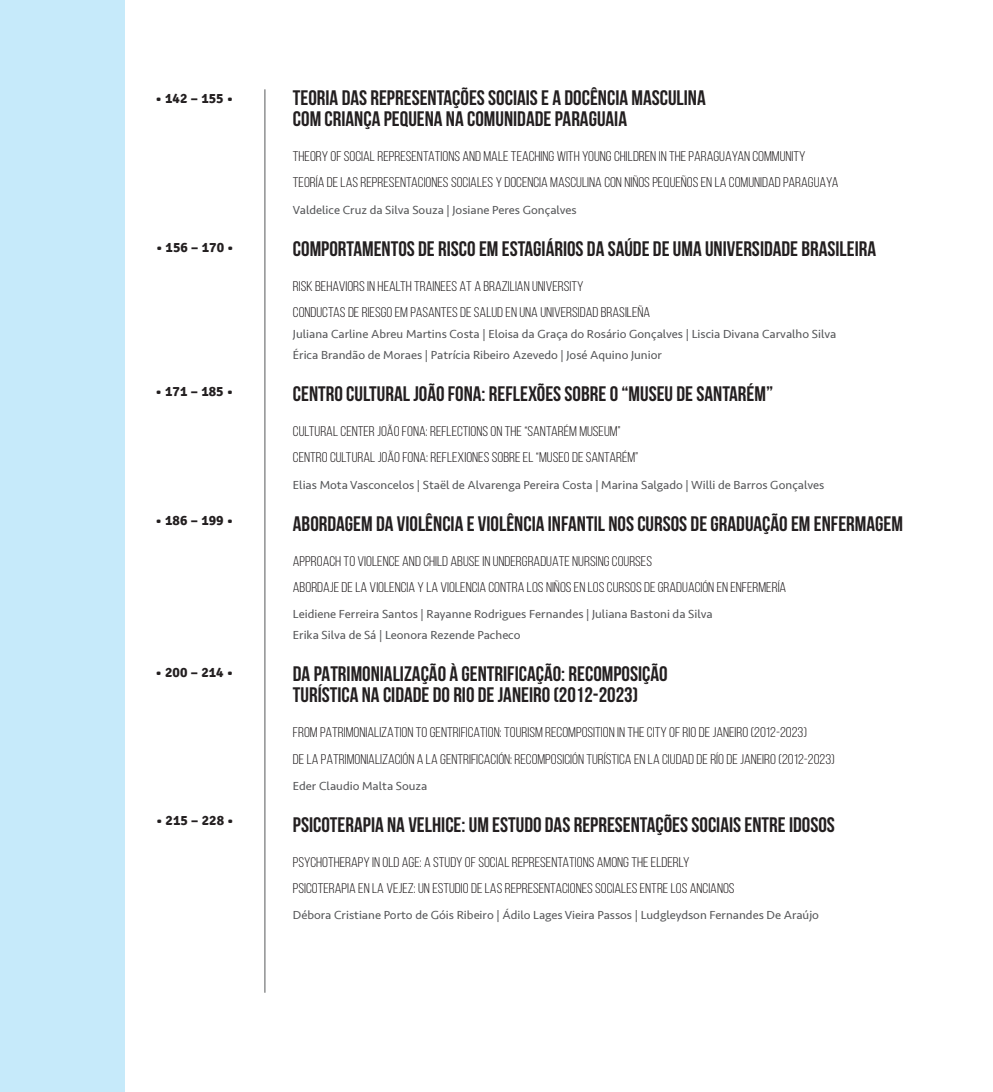
<style>
.page{position:relative;width:993px;height:1092px;background:#fff}
.page>*{position:absolute;margin:0;border:0;box-sizing:border-box;transform-origin:0 0}
.t1{font:700 21px/21px "Bebas Neue";color:#231f20}
.t2{font:14px/26.2px "Bebas Neue";color:#231f20;scale:1.1 1}
.t3{font:700 14px "Signika";color:#231f20}
.t4{font:12.25px/21px "Seravek";color:#57585a}
</style>
<div class="page">
<div style="left:0;top:0;width:124px;height:1091px;background:#c6eafa"></div>
<hr style="left:264px;top:89px;width:1px;height:903px;background:#57585a">
<p class="t3" style="left:155px;top:89px;width:79px">• 142 – 155 •</p>
<h1 class="t1" style="left:293px;top:87px;width:414px">TEORIA DAS REPRESENTAÇÕES SOCIAIS E A DOCÊNCIA MASCULINA<br>COM CRIANÇA PEQUENA NA COMUNIDADE PARAGUAIA</h1>
<p class="t2" style="left:293px;top:143px;width:497px">THEORY OF SOCIAL REPRESENTATIONS AND MALE TEACHING WITH YOUNG CHILDREN IN THE PARAGUAYAN COMMUNITY<br>TEORÍA DE LAS REPRESENTACIONES SOCIALES Y DOCENCIA MASCULINA CON NIÑOS PEQUEÑOS EN LA COMUNIDAD PARAGUAYA</p>
<p class="t4" style="left:293px;top:199px;width:285px">Valdelice Cruz da Silva Souza | Josiane Peres Gonçalves</p>
<h1 class="t1" style="left:293px;top:238px;width:584px">COMPORTAMENTOS DE RISCO EM ESTAGIÁRIOS DA SAÚDE DE UMA UNIVERSIDADE BRASILEIRA</h1>
<p class="t2" style="left:293px;top:273px;width:326px">RISK BEHAVIORS IN HEALTH TRAINEES AT A BRAZILIAN UNIVERSITY<br>CONDUCTAS DE RIESGO EM PASANTES DE SALUD EN UNA UNIVERSIDAD BRASILEÑA</p>
<p class="t4" style="left:293px;top:323px;width:544px">Juliana Carline Abreu Martins Costa | Eloisa da Graça do Rosário Gonçalves | Liscia Divana Carvalho Silva<br>Érica Brandão de Moraes | Patrícia Ribeiro Azevedo | José Aquino Junior</p>
<h1 class="t1" style="left:293px;top:383px;width:481px">CENTRO CULTURAL JOÃO FONA: REFLEXÕES SOBRE O “MUSEU DE SANTARÉM”</h1>
<p class="t2" style="left:293px;top:418px;width:315px">CULTURAL CENTER JOÃO FONA: REFLECTIONS ON THE “SANTARÉM MUSEUM”<br>CENTRO CULTURAL JOÃO FONA: REFLEXIONES SOBRE EL “MUSEO DE SANTARÉM”</p>
<p class="t4" style="left:293px;top:474px;width:532px">Elias Mota Vasconcelos | Staël de Alvarenga Pereira Costa | Marina Salgado | Willi de Barros Gonçalves</p>
<h1 class="t1" style="left:293px;top:512px;width:611px">ABORDAGEM DA VIOLÊNCIA E VIOLÊNCIA INFANTIL NOS CURSOS DE GRADUAÇÃO EM ENFERMAGEM</h1>
<p class="t2" style="left:293px;top:547px;width:450px">APPROACH TO VIOLENCE AND CHILD ABUSE IN UNDERGRADUATE NURSING COURSES<br>ABORDAJE DE LA VIOLENCIA Y LA VIOLENCIA CONTRA LOS NIÑOS EN LOS CURSOS DE GRADUACIÓN EN ENFERMERÍA</p>
<p class="t4" style="left:293px;top:603px;width:421px">Leidiene Ferreira Santos | Rayanne Rodrigues Fernandes | Juliana Bastoni da Silva<br>Erika Silva de Sá | Leonora Rezende Pacheco</p>
<h1 class="t1" style="left:293px;top:663px;width:376px">DA PATRIMONIALIZAÇÃO À GENTRIFICAÇÃO: RECOMPOSIÇÃO<br>TURÍSTICA NA CIDADE DO RIO DE JANEIRO (2012-2023)</h1>
<p class="t2" style="left:293px;top:719px;width:494px">FROM PATRIMONIALIZATION TO GENTRIFICATION: TOURISM RECOMPOSITION IN THE CITY OF RIO DE JANEIRO (2012-2023)<br>DE LA PATRIMONIALIZACIÓN A LA GENTRIFICACIÓN: RECOMPOSICIÓN TURÍSTICA EN LA CIUDAD DE RÍO DE JANEIRO (2012-2023)</p>
<p class="t4" style="left:293px;top:775px;width:136px">Eder Claudio Malta Souza</p>
<h1 class="t1" style="left:293px;top:813px;width:543px">PSICOTERAPIA NA VELHICE: UM ESTUDO DAS REPRESENTAÇÕES SOCIAIS ENTRE IDOSOS</h1>
<p class="t2" style="left:293px;top:848px;width:403px">PSYCHOTHERAPY IN OLD AGE: A STUDY OF SOCIAL REPRESENTATIONS AMONG THE ELDERLY<br>PSICOTERAPIA EN LA VEJEZ: UN ESTUDIO DE LAS REPRESENTACIONES SOCIALES ENTRE LOS ANCIANOS</p>
<p class="t4" style="left:293px;top:904px;width:527px">Débora Cristiane Porto de Góis Ribeiro | Ádilo Lages Vieira Passos | Ludgleydson Fernandes De Araújo</p>
<p class="t3" style="left:156px;top:239px;width:79px">• 156 – 170 •</p>
<p class="t3" style="left:155px;top:382px;width:79px">• 171 – 185 •</p>
<p class="t3" style="left:155px;top:511px;width:79px">• 186 – 199 •</p>
<p class="t3" style="left:155px;top:663px;width:79px">• 200 – 214 •</p>
<p class="t3" style="left:156px;top:811px;width:79px">• 215 – 228 •</p>
</div>
